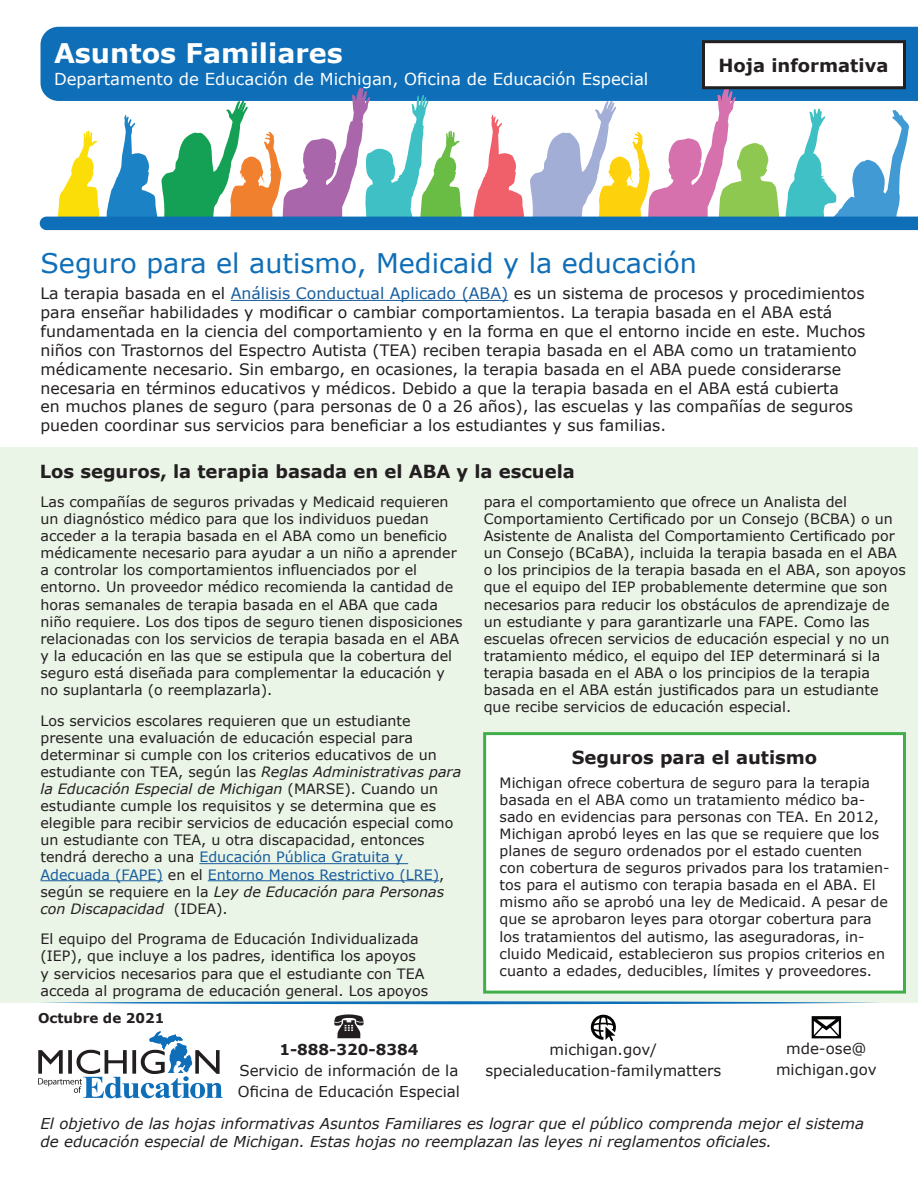
<style>
.page{position:relative;width:918px;height:1188px;background:#fff}
.page>*{position:absolute;margin:0;border:0;box-sizing:border-box;transform-origin:0 0}
.t1{font:27px "Verdana";color:#0e6eb8}
.t2{font:700 27px "Verdana";color:#fff}
.H3a{font:700 18px "Verdana";color:#231f20}
.H3b{font:700 18px "Verdana";color:#231f20}
.FactSheet{font:700 18px "Verdana";color:#231f20}
.t3{font:16.5px "Verdana";color:#fff}
.t4{font:15.75px/18.9px "Verdana";color:#231f20}
.FactSheet-2{font:italic 15px/18px "Verdana";color:#231f20}
.t5{font:15px/21px "Verdana";color:#231f20;text-align:center}
.t6{font:700 15px "Verdana";color:#231f20}
.t7{font:14.25px/17.1px "Verdana";color:#231f20}
.t8{font:700 13.5px "Verdana";color:#231f20}
.s1{color:#175d9e}
.s2{font-style:italic}
</style>
<div class="page">
<div style="left:0;top:447px;width:918px;height:556px;background:#eaf4e7"></div>
<hr style="left:231px;top:300px;width:277px;height:1px;background:#175d9e">
<hr style="left:199px;top:863px;width:209px;height:1px;background:#175d9e">
<hr style="left:40px;top:880px;width:123px;height:1px;background:#175d9e">
<hr style="left:208px;top:880px;width:231px;height:1px;background:#175d9e">
<div style="left:40px;top:27px;width:878px;height:61px;background:#0e6eb8"></div>
<svg style="left:40px;top:88px;width:878px;height:142px"></svg>
<div style="left:704px;top:42px;width:201px;height:46px;background:#fff"></div>
<div style="left:702px;top:40px;width:204px;height:49px;border:3px solid #231f20"></div>
<svg style="left:38px;top:1031px;width:185px;height:67px"></svg>
<svg style="left:334px;top:1014px;width:30px;height:24px"></svg>
<svg style="left:591px;top:1015px;width:25px;height:26px"></svg>
<svg style="left:812px;top:1016px;width:29px;height:22px"></svg>
<svg style="left:38px;top:1001px;width:844px;height:3px;background:#5e9eca"></svg>
<div style="left:485px;top:734px;width:419px;height:258px;background:#fff"></div>
<div style="left:483px;top:732px;width:423px;height:262px;border:3px solid #40ae49"></div>
<h1 class="t2" style="left:54px;top:34px;width:290px">Asuntos Familiares</h1>
<p class="t3" style="left:54px;top:68px;width:596px">Departamento de Educación de Michigan, Oficina de Educación Especial</p>
<p class="FactSheet" style="left:718px;top:52px;width:171px">Hoja informativa</p>
<h2 class="t1" style="left:40px;top:245px;width:658px">Seguro para el autismo, Medicaid y la educación</h2>
<p class="t4" style="left:40px;top:284px;width:826px">La terapia basada en el <span class="s1">Análisis Conductual Aplicado (ABA)</span> es un sistema de procesos y procedimientos para enseñar habilidades y modificar o cambiar comportamientos. La terapia basada en el ABA está fundamentada en la ciencia del comportamiento y en la forma en que el entorno incide en este. Muchos niños con Trastornos del Espectro Autista (TEA) reciben terapia basada en el ABA como un tratamiento médicamente necesario. Sin embargo, en ocasiones, la terapia basada en el ABA puede considerarse necesaria en términos educativos y médicos. Debido a que la terapia basada en el ABA está cubierta<br>en muchos planes de seguro (para personas de 0 a 26 años), las escuelas y las compañías de seguros pueden coordinar sus servicios para beneficiar a los estudiantes y sus familias.</p>
<h3 class="H3a" style="left:40px;top:459px;width:537px">Los seguros, la terapia basada en el ABA y la escuela</h3>
<p class="t7" style="left:40px;top:493px;width:424px">Las compañías de seguros privadas y Medicaid requieren un diagnóstico médico para que los individuos puedan acceder a la terapia basada en el ABA como un beneficio médicamente necesario para ayudar a un niño a aprender a controlar los comportamientos influenciados por el entorno. Un proveedor médico recomienda la cantidad de horas semanales de terapia basada en el ABA que cada niño requiere. Los dos tipos de seguro tienen disposiciones relacionadas con los servicios de terapia basada en el ABA y la educación en las que se estipula que la cobertura del seguro está diseñada para complementar la educación y no suplantarla (o reemplazarla).</p>
<p class="t7" style="left:40px;top:712px;width:422px">Los servicios escolares requieren que un estudiante presente una evaluación de educación especial para determinar si cumple con los criterios educativos de un estudiante con TEA, según las <span class="s2">Reglas Administrativas para la Educación Especial de Michigan</span> (MARSE). Cuando un estudiante cumple los requisitos y se determina que es elegible para recibir servicios de educación especial como un estudiante con TEA, u otra discapacidad, entonces tendrá derecho a una <span class="s1">Educación Pública Gratuita y Adecuada (FAPE)</span> en el <span class="s1">Entorno Menos Restrictivo (LRE)</span>, según se requiere en la <span class="s2">Ley de Educación para Personas con Discapacidad</span> (IDEA).</p>
<p class="t7" style="left:40px;top:930px;width:389px">El equipo del Programa de Educación Individualizada (IEP), que incluye a los padres, identifica los apoyos<br>y servicios necesarios para que el estudiante con TEA acceda al programa de educación general. Los apoyos</p>
<p class="t8" style="left:38px;top:1009px;width:128px">Octubre de 2021</p>
<p class="t7" style="left:484px;top:493px;width:424px">para el comportamiento que ofrece un Analista del Comportamiento Certificado por un Consejo (BCBA) o un Asistente de Analista del Comportamiento Certificado por un Consejo (BCaBA), incluida la terapia basada en el ABA o los principios de la terapia basada en el ABA, son apoyos que el equipo del IEP probablemente determine que son necesarios para reducir los obstáculos de aprendizaje de un estudiante y para garantizarle una FAPE. Como las escuelas ofrecen servicios de educación especial y no un tratamiento médico, el equipo del IEP determinará si la terapia basada en el ABA o los principios de la terapia basada en el ABA están justificados para un estudiante que recibe servicios de educación especial.</p>
<h3 class="H3b" style="left:572px;top:744px;width:247px">Seguros para el autismo</h3>
<p class="t7" style="left:500px;top:774px;width:391px">Michigan ofrece cobertura de seguro para la terapia basada en el ABA como un tratamiento médico ba&shy;sado en evidencias para personas con TEA. En 2012, Michigan aprobó leyes en las que se requiere que los planes de seguro ordenados por el estado cuenten con cobertura de seguros privados para los tratamien&shy;tos para el autismo con terapia basada en el ABA. El mismo año se aprobó una ley de Medicaid. A pesar de que se aprobaron leyes para otorgar cobertura para los tratamientos del autismo, las aseguradoras, in&shy;cluido Medicaid, establecieron sus propios criterios en cuanto a edades, deducibles, límites y proveedores.</p>
<p class="t5" style="left:486px;top:1039px;width:237px">michigan.gov/ specialeducation-familymatters</p>
<p class="t5" style="left:776px;top:1038px;width:102px">mde-ose@ michigan.gov</p>
<p class="FactSheet-2" style="left:41px;top:1115px;width:825px">El objetivo de las hojas informativas Asuntos Familiares es lograr que el público comprenda mejor el sistema de educación especial de Michigan. Estas hojas no reemplazan las leyes ni reglamentos oficiales.</p>
<p class="t6" style="left:279px;top:1039px;width:140px">1-888-320-8384</p>
<p class="t5" style="left:238px;top:1060px;width:224px;text-align:left">Servicio de información de la<br>Oficina de Educación Especial</p>
</div>
